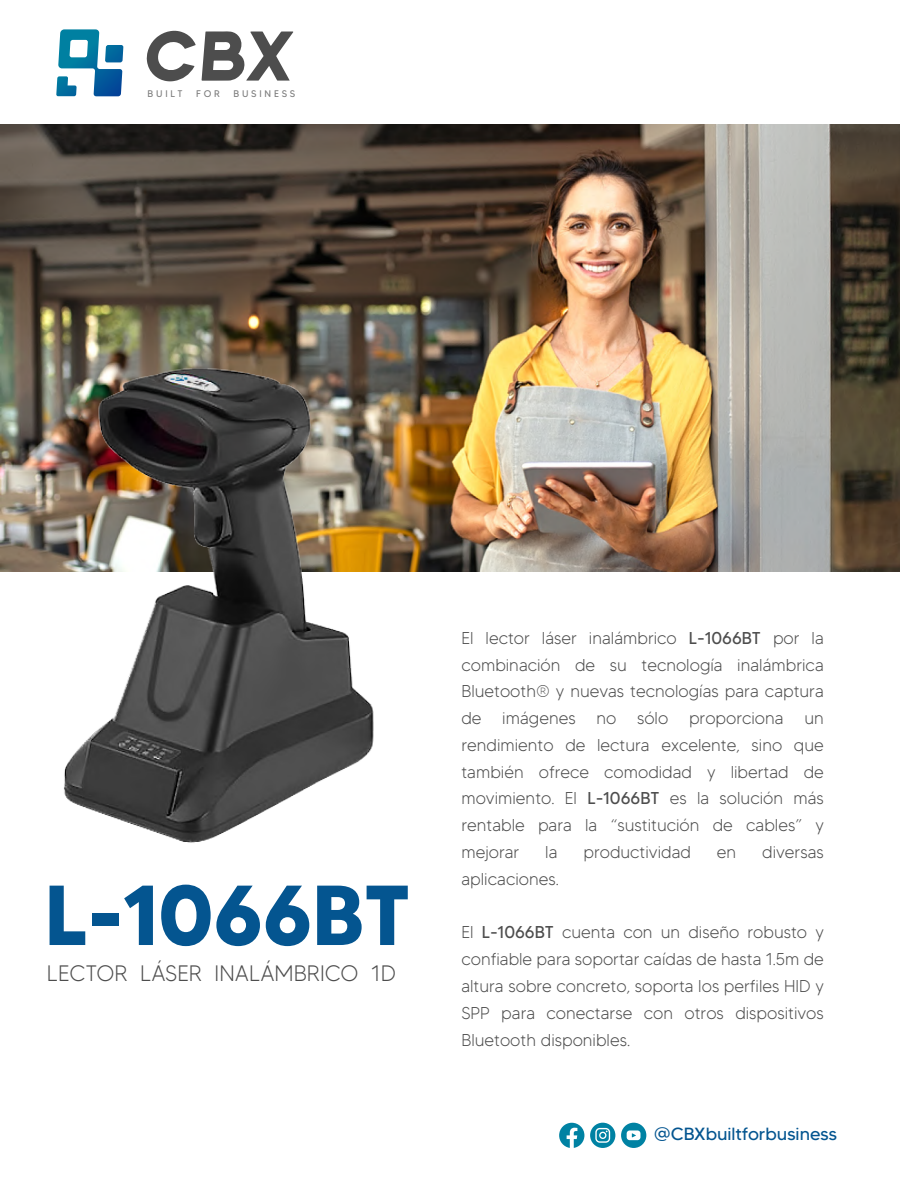
<style>
.page{position:relative;width:900px;height:1193px;background:#fff}
.page>*{position:absolute;margin:0;border:0;box-sizing:border-box;transform-origin:0 0}
.t1{font:700 84.83px "MADETOMMY";color:#045590}
.t2{font:300 22.28px "MADETOMMY";color:#4d4d4d}
.t3{font:17.55px "MADETOMMY";color:#045590}
.t4{font:300 17.1px/26.8px "MADETOMMY";color:#4d4d4d;text-align:justify}
.t5{font:9.67px "MADE Tommy Soft";letter-spacing:.29em;color:#808080}
.s1{font-weight:400}
</style>
<div class="page">
<svg style="left:621px;top:1122px;width:25px;height:25px"></svg>
<svg style="left:590px;top:1122px;width:25px;height:26px"></svg>
<svg style="left:559px;top:1122px;width:25px;height:25px"></svg>
<svg style="left:147px;top:31px;width:49px;height:50px"></svg>
<svg style="left:202px;top:31px;width:91px;height:50px"></svg>
<svg style="left:56px;top:29px;width:67px;height:67px"></svg>
<img style="left:0;top:124px;width:900px;height:447px">
<img style="left:21px;top:318px;width:400px;height:525px">
<p class="t5" style="left:148px;top:87px;width:37px">BUILT</p>
<p class="t5" style="left:196px;top:87px;width:25px">FOR</p>
<p class="t5" style="left:234px;top:87px;width:63px">BUSINESS</p>
<h1 class="t1" style="left:45px;top:862px;width:367px">L-1066BT</h1>
<h2 class="t2" style="left:47px;top:959px;width:351px">LECTOR LÁSER INALÁMBRICO 1D</h2>
<p class="t4" style="left:461px;top:624px;width:364px">El lector láser inalámbrico <span class="s1">L-1066BT</span> por la combinación de su tecnología inalámbrica Bluetooth® y nuevas tecnologías para captura de imágenes no sólo proporciona un rendimiento de lectura excelente, sino que también ofrece comodidad y libertad de movimiento. El <span class="s1">L-1066BT</span> es la solución más rentable para la “sustitución de cables” y mejorar</p>
<p class="t4" style="left:545px;top:838px;width:14px">la</p>
<p class="t4" style="left:583px;top:838px;width:109px">productividad</p>
<p class="t4" style="left:717px;top:838px;width:21px">en</p>
<p class="t4" style="left:762px;top:838px;width:63px">diversas</p>
<p class="t4" style="left:461px;top:865px;width:99px">aplicaciones.</p>
<p class="t4" style="left:461px;top:919px;width:364px">El <span class="s1">L-1066BT</span> cuenta con un diseño robusto y confiable para soportar caídas de hasta 1.5m de altura sobre concreto, soporta los perfiles HID y SPP para conectarse con otros dispositivos Bluetooth disponibles.</p>
<p class="t3" style="left:654px;top:1123px;width:185px">@CBXbuiltforbusiness</p>
</div>
